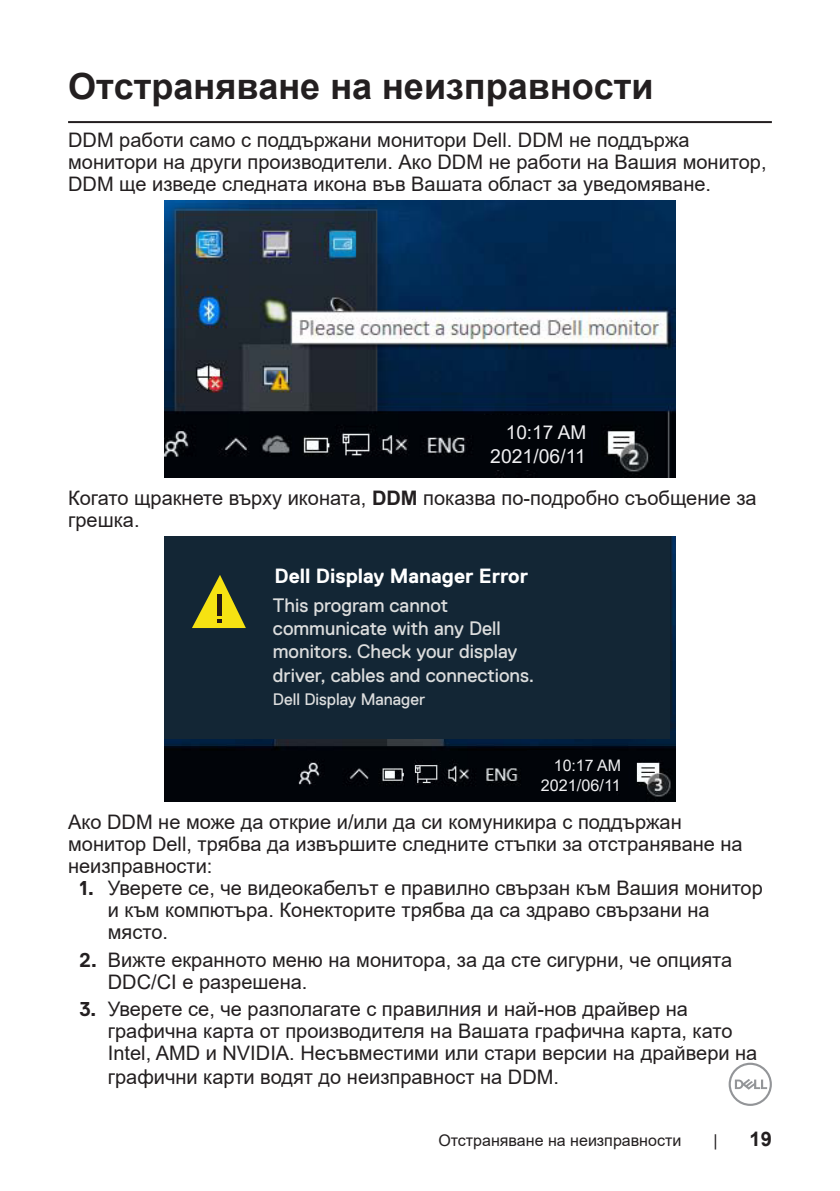
<style>
.page{position:relative;width:840px;height:1191px;background:#fff}
.page>*{position:absolute;margin:0;border:0;box-sizing:border-box;transform-origin:0 0}
.Head_1{font:700 36px "Arial";color:#231f20}
.t1{font:700 20.6px "Dell Replica";color:#fff}
.Paragraph{font:20px/22px "Arial";color:#231f20}
.t2{font:700 20px "Arial";color:#231f20}
.t3{font:19.4px/23.4px "Dell Replica";color:#dcdddd}
.t4{font:19.4px "Arial";color:#f0f0f2}
.t5{font:19px "Arial";color:#f0f0f2}
.t6{font:16.6px "Dell Replica";color:#dcdddd}
.t7{font:16.2px "Arial";color:#f0f0f2}
.t8{font:16px "Arial";color:#231f20}
.t9{font:16px "Arial";color:#f0f0f2}
.s1{font-weight:700}
.s2{font-family:"Dell Replica";font-weight:700}
</style>
<div class="page">
<svg style="left:728px;top:1062px;width:43px;height:44px"></svg>
<hr style="left:68px;top:121px;width:703px;height:2px;background:#231f20">
<img style="left:164px;top:201px;width:511px;height:276px">
<div style="left:475px;top:415px;width:104px;height:54px;background:#010409"></div>
<img style="left:164px;top:536px;width:511px;height:265px">
<div style="left:526px;top:750px;width:89px;height:47px;background:#010409"></div>
<div style="left:164px;top:536px;width:505px;height:203px;background:#132635"></div>
<svg style="left:192px;top:575px;width:54px;height:53px"></svg>
<p class="Head_1" style="left:68px;top:61px;width:586px">Отстраняване на неизправности</p>
<p class="Paragraph" style="left:68px;top:129px;width:699px">DDM работи само с поддържани монитори Dell. DDM не поддържа монитори на други производители. Ако DDM не работи на Вашия монитор,<br>DDM ще изведе следната икона във Вашата област за уведомяване.</p>
<p class="t5" style="left:505px;top:419px;width:82px">10:17 AM</p>
<p class="t4" style="left:490px;top:443px;width:97px">2021/06/11</p>
<p class="Paragraph" style="left:68px;top:487px;width:689px">Когато щракнете върху иконата, <span class="s1">DDM</span> показва по-подробно съобщение за грешка.</p>
<p class="t1" style="left:274px;top:564px;width:255px">Dell Display Manager Error</p>
<p class="t3" style="left:273px;top:593px;width:263px">This program cannot communicate with any Dell monitors. Check your display driver, cables and connections.</p>
<p class="t6" style="left:273px;top:690px;width:154px">Dell Display Manager</p>
<p class="t9" style="left:553px;top:754px;width:69px">10:17 AM</p>
<p class="t7" style="left:540px;top:774px;width:81px">2021/06/11</p>
<p class="Paragraph" style="left:68px;top:811px;width:675px">Ако DDM не може да открие и/или да си комуникира с поддържан монитор Dell, трябва да извършите следните стъпки за отстраняване на неизправности:</p>
<p class="Paragraph" style="left:108px;top:877px;width:656px;text-indent:-28px"><span class="s2">1.</span> Уверете се, че видеокабелът е правилно свързан към Вашия монитор и към компютъра. Конекторите трябва да са здраво свързани на място.</p>
<p class="Paragraph" style="left:108px;top:948px;width:625px;text-indent:-28px"><span class="s2">2.</span> Вижте екранното меню на монитора, за да сте сигурни, че опцията<br>DDC/CI е разрешена.</p>
<p class="Paragraph" style="left:108px;top:998px;width:650px;text-indent:-28px"><span class="s2">3.</span> Уверете се, че разполагате с правилния и най-нов драйвер на графична карта от производителя на Вашата графична карта, като<br>Intel, AMD и NVIDIA. Несъвместими или стари версии на драйвери на</p>
<p class="Paragraph" style="left:108px;top:1066px;width:452px">графични карти водят до неизправност на DDM.</p>
<p class="t8" style="left:438px;top:1129px;width:244px">Отстраняване на неизправности</p>
<p class="t8" style="left:713px;top:1129px;width:6px">|</p>
<p class="t2" style="left:749px;top:1124px;width:24px">19</p>
</div>
